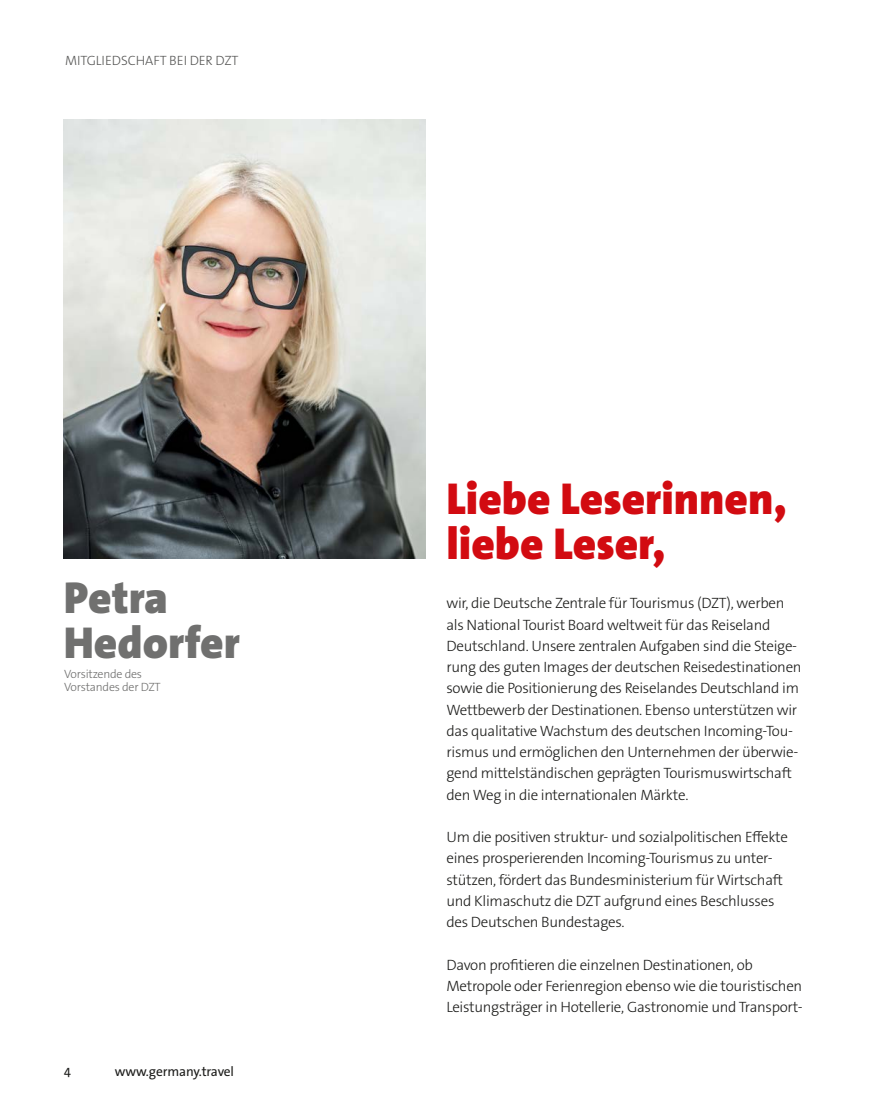
<style>
.page{position:relative;width:893px;height:1106px;background:#fff}
.page>*{position:absolute;margin:0;border:0;box-sizing:border-box;transform-origin:0 0}
.t1{font:900 45px/45px "The Sans LP9";color:#d20b11}
.t2{font:900 45px/45px "The Sans LP9";color:#70706f}
.t3{font:15px/21.3px "The Sans LP3 Lig";letter-spacing:-.02em;color:#1d1d1b}
.t4{font:13.5px "The Sans LP3 Lig";letter-spacing:-.005em;color:#575756}
.t5{font:13.5px "The Sans LP5 Plain";letter-spacing:-.01em;color:#1d1d1b}
.t6{font:12px/13.5px "The Sans LP3 Lig";letter-spacing:-.02em;color:#70706f}
</style>
<div class="page">
<img style="left:64px;top:119px;width:361px;height:439px">
<p class="t4" style="left:65px;top:52px;width:175px">MITGLIEDSCHAFT BEI DER DZT</p>
<h1 class="t2" style="left:64px;top:575px;width:178px">Petra<br>Hedorfer</h1>
<p class="t6" style="left:64px;top:666px;width:98px">Vorsitzende des<br>Vorstandes der DZT</p>
<p class="t5" style="left:64px;top:1063px;width:9px">4</p>
<p class="t5" style="left:115px;top:1063px;width:121px">www.germany.travel</p>
<h1 class="t1" style="left:446px;top:476px;width:342px">Liebe Leserinnen, liebe Leser,</h1>
<p class="t3" style="left:446px;top:592px;width:357px">wir, die Deutsche Zentrale für Tourismus (DZT), werben als National Tourist Board weltweit für das Reiseland Deutschland. Unsere zentralen Aufgaben sind die Steige&shy;rung des guten Images der deutschen Reisedestinationen sowie die Positionierung des Reiselandes Deutschland im Wettbewerb der Destinationen. Ebenso unterstützen wir das qualitative Wachstum des deutschen Incoming-Tou&shy;rismus und ermöglichen den Unternehmen der überwie&shy;gend mittelständischen geprägten Tourismuswirtschaft den Weg in die internationalen Märkte.</p>
<p class="t3" style="left:446px;top:826px;width:343px">Um die positiven struktur- und sozialpolitischen Effekte eines prosperierenden Incoming-Tourismus zu unter&shy;stützen, fördert das Bundesministerium für Wirtschaft und Klimaschutz die DZT aufgrund eines Beschlusses des Deutschen Bundestages.</p>
<p class="t3" style="left:446px;top:954px;width:358px">Davon profitieren die einzelnen Destinationen, ob<br>Metropole oder Ferienregion ebenso wie die touristischen<br>Leistungsträger in Hotellerie, Gastronomie und Transport-</p>
</div>
